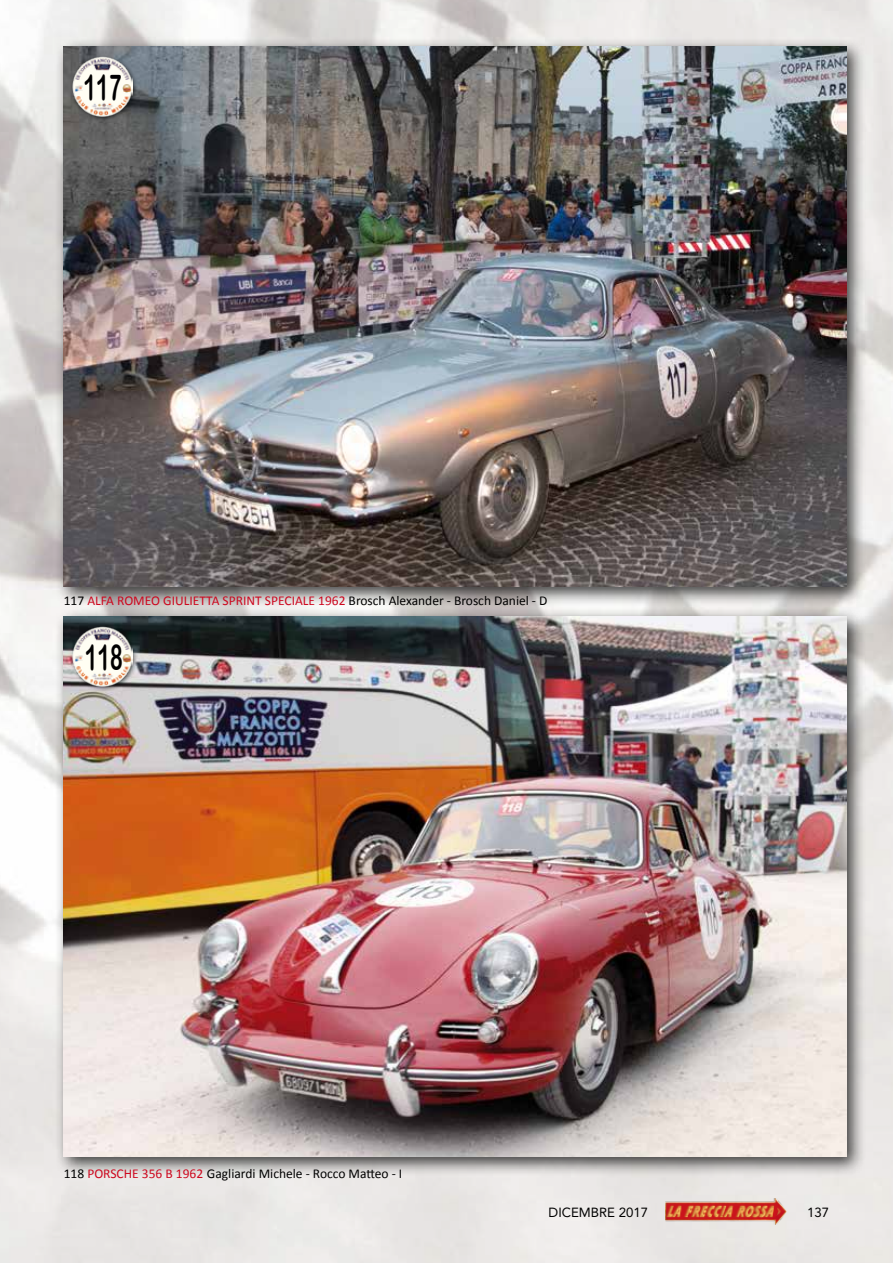
<style>
.page{position:relative;width:893px;height:1263px;background:#fff}
.page>*{position:absolute;margin:0;border:0;box-sizing:border-box;transform-origin:0 0}
.t1{font:35.7px "Arial Rounded MT Bold";color:#000;scale:.6 1}
.t2{font:13.5px "Calibri";color:#cd071e}
.t3{font:13.5px "Calibri";color:#000}
.t4{font:13.2px "Avenir";color:#000}
.s1{color:#000}
.s2{color:#cd071e}
</style>
<div class="page">
<img style="left:0;top:0;width:893px;height:1263px">
<div style="left:55px;top:608px;width:811px;height:568px;background:#000;opacity:.75"></div>
<img style="left:64px;top:617px;width:782px;height:540px">
<div style="left:70px;top:624px;width:68px;height:68px;background:#000;opacity:.65"></div>
<img style="left:72px;top:626px;width:60px;height:61px">
<div style="left:55px;top:38px;width:811px;height:568px;background:#000;opacity:.75"></div>
<img style="left:64px;top:47px;width:782px;height:540px">
<div style="left:70px;top:54px;width:68px;height:68px;background:#000;opacity:.65"></div>
<img style="left:72px;top:57px;width:60px;height:60px">
<img style="left:666px;top:1198px;width:120px;height:27px">
<h1 class="t1" style="left:84px;top:66px;width:65px">117</h1>
<p class="t2" style="left:64px;top:593px;width:485px"><span class="s1">117</span> ALFA ROMEO GIULIETTA SPRINT SPECIALE 1962 <span class="s1">Brosch Alexander - Brosch Daniel - D</span></p>
<h1 class="t1" style="left:85px;top:636px;width:65px">118</h1>
<p class="t3" style="left:64px;top:1165px;width:340px">118 <span class="s2">PORSCHE 356 B 1962</span> Gagliardi Michele - Rocco Matteo - I</p>
<p class="t4" style="left:549px;top:1205px;width:101px">DICEMBRE 2017</p>
<p class="t4" style="left:807px;top:1205px;width:24px">137</p>
</div>
